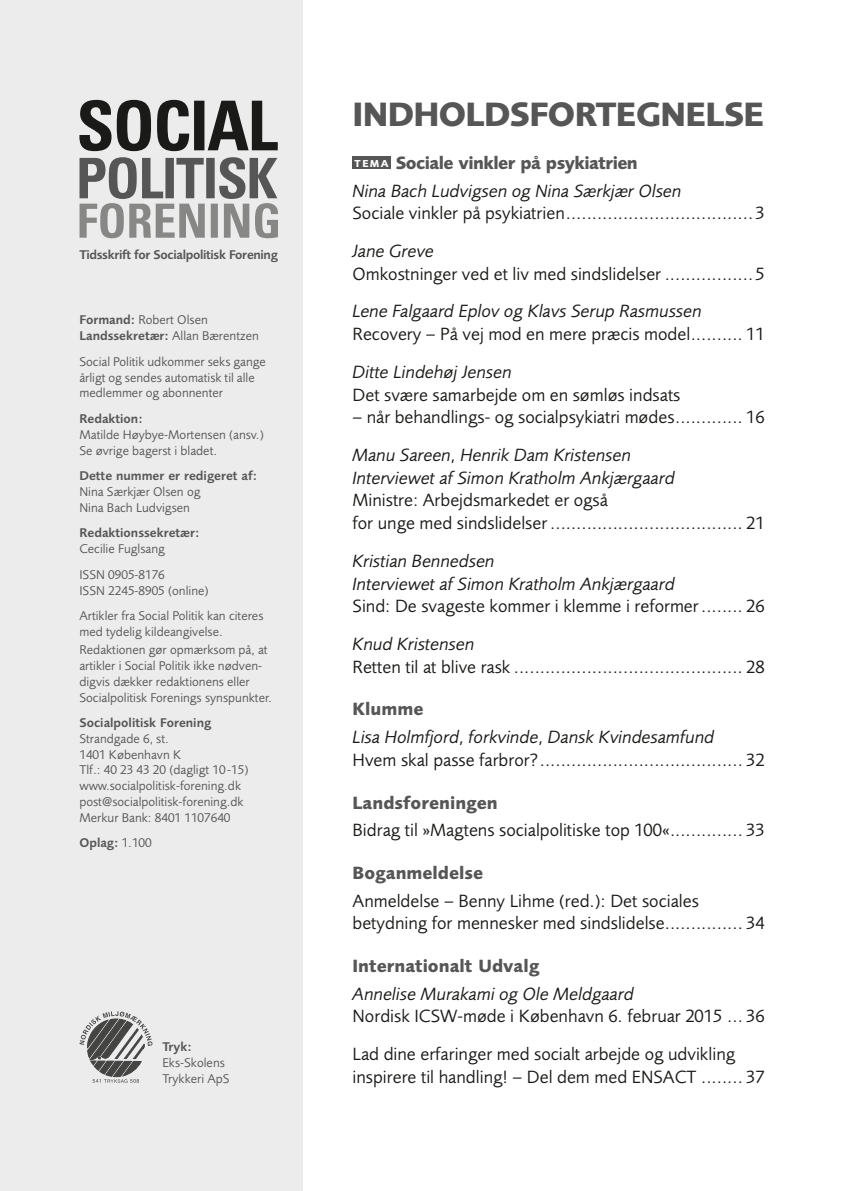
<style>
.page{position:relative;width:844px;height:1191px;background:#fff}
.page>*{position:absolute;margin:0;border:0;box-sizing:border-box;transform-origin:0 0}
.t1{font:700 35px "Foundry Sans";letter-spacing:-.02em;color:#565656}
.t2{font:18.38px/22.8px "Foundry Sans";color:#1a1a18}
.t3{font:italic 18.38px/22.8px "Foundry Sans";color:#1a1a18}
.t4{font:700 18.38px "Foundry Sans";color:#565656}
.t5{font:13.12px/15.8px "Foundry Sans";color:#565656}
.t6{font:600 13.12px "Foundry Sans";color:#565656}
.t7{font:600 13.12px "Foundry Sans";letter-spacing:-.025em;color:#565656}
.s1{font-weight:600}
.s2{font-weight:400}
.s3{font-weight:700;font-style:normal;font-size:10.5px;color:#fff}
.s4{font-weight:700;font-style:normal;color:#565656}
</style>
<div class="page">
<div style="left:0;top:0;width:303px;height:1191px;background:#ececed"></div>
<svg style="left:79px;top:157px;width:199px;height:81px"></svg>
<svg style="left:79px;top:100px;width:199px;height:51px"></svg>
<svg style="left:79px;top:1011px;width:73px;height:71px"></svg>
<div style="left:352px;top:157px;width:38px;height:12px;background:#565656"></div>
<p class="t7" style="left:79px;top:247px;width:200px">Tidsskrift for Socialpolitisk Forening</p>
<p class="t5" style="left:79px;top:312px;width:181px"><span class="s1">Formand:</span> Robert Olsen<br><span class="s1">Landssekretær:</span> Allan Bærentzen</p>
<p class="t5" style="left:79px;top:353px;width:188px">Social Politik udkommer seks gange årligt og sendes automatisk til alle medlemmer og abonnenter</p>
<p class="t6" style="left:79px;top:411px;width:65px">Redaktion:</p>
<p class="t5" style="left:79px;top:426px;width:186px">Matilde Høybye-Mortensen (ansv.)<br>Se øvrige bagerst i bladet.</p>
<p class="t6" style="left:79px;top:468px;width:179px">Dette nummer er redigeret af:</p>
<p class="t5" style="left:79px;top:483px;width:122px">Nina Særkjær Olsen og<br>Nina Bach Ludvigsen</p>
<p class="t6" style="left:79px;top:525px;width:122px">Redaktionssekretær:</p>
<p class="t5" style="left:79px;top:536px;width:87px;line-height:25.7px">Cecilie Fuglsang<br>ISSN 0905-8176</p>
<p class="t5" style="left:79px;top:577px;width:185px;line-height:25.7px">ISSN 2245-8905 (online)<br>Artikler fra Social Politik kan citeres</p>
<p class="t5" style="left:79px;top:622px;width:190px;line-height:18.2px">med tydelig kildeangivelse.<br>Redaktionen gør opmærksom på, at</p>
<p class="t5" style="left:79px;top:657px;width:194px">artikler i Social Politik ikke nødven&shy;digvis dækker redaktionens eller<br>Socialpolitisk Forenings synspunkter.</p>
<p class="t6" style="left:79px;top:715px;width:133px">Socialpolitisk Forening</p>
<p class="t5" style="left:79px;top:730px;width:170px">Strandgade 6, st.<br>1401 København K<br>Tlf.: 40 23 43 20 (dagligt 10-15) www.socialpolitisk-forening.dk post@socialpolitisk-forening.dk<br>Merkur Bank: 8401 1107640</p>
<p class="t6" style="left:79px;top:835px;width:74px">Oplag: <span class="s2">1.100</span></p>
<p class="t6" style="left:162px;top:1039px;width:31px">Tryk:</p>
<p class="t5" style="left:162px;top:1054px;width:69px">Eks-Skolens<br>Trykkeri ApS</p>
<h1 class="t1" style="left:352px;top:94px;width:413px">INDHOLDSFORTEGNELSE</h1>
<p class="t3" style="left:352px;top:149px;width:330px;line-height:27.7px"><span class="s3">T E M A</span> <span class="s4">Sociale vinkler på psykiatrien<br></span>Nina Bach Ludvigsen og Nina Særkjær Olsen</p>
<p class="t2" style="left:352px;top:202px;width:413px">Sociale vinkler på psykiatrien....................................3</p>
<p class="t3" style="left:352px;top:239px;width:83px">Jane Greve</p>
<p class="t2" style="left:352px;top:262px;width:413px">Omkostninger ved et liv med sindslidelser .................5</p>
<p class="t3" style="left:352px;top:300px;width:351px">Lene Falgaard Eplov og Klavs Serup Rasmussen</p>
<p class="t2" style="left:352px;top:322px;width:413px">Recovery – På vej mod en mere præcis model.......... 11</p>
<p class="t3" style="left:352px;top:360px;width:161px">Ditte Lindehøj Jensen</p>
<p class="t2" style="left:352px;top:383px;width:329px">Det svære samarbejde om en sømløs indsats</p>
<p class="t2" style="left:352px;top:406px;width:413px">– når behandlings- og socialpsykiatri mødes............. 16</p>
<p class="t3" style="left:352px;top:443px;width:324px">Manu Sareen, Henrik Dam Kristensen<br>Interviewet af Simon Kratholm Ankjærgaard</p>
<p class="t2" style="left:352px;top:489px;width:413px">Ministre: Arbejdsmarkedet er også<br>for unge med sindslidelser ..................................... 21</p>
<p class="t3" style="left:352px;top:549px;width:324px">Kristian Bennedsen<br>Interviewet af Simon Kratholm Ankjærgaard</p>
<p class="t2" style="left:352px;top:595px;width:413px">Sind: De svageste kommer i klemme i reformer........ 26</p>
<p class="t3" style="left:352px;top:632px;width:124px">Knud Kristensen</p>
<p class="t2" style="left:352px;top:655px;width:413px">Retten til at blive rask ............................................ 28</p>
<p class="t4" style="left:352px;top:698px;width:72px">Klumme</p>
<p class="t3" style="left:352px;top:725px;width:363px">Lisa Holmfjord, forkvinde, Dansk Kvindesamfund</p>
<p class="t2" style="left:352px;top:748px;width:413px">Hvem skal passe farbror?....................................... 32</p>
<p class="t4" style="left:352px;top:791px;width:147px">Landsforeningen</p>
<p class="t2" style="left:352px;top:818px;width:413px">Bidrag til »Magtens socialpolitiske top 100«.............. 33</p>
<p class="t4" style="left:352px;top:862px;width:132px">Boganmeldelse</p>
<p class="t2" style="left:352px;top:889px;width:413px">Anmeldelse – Benny Lihme (red.): Det sociales betydning for mennesker med sindslidelse............... 34</p>
<p class="t4" style="left:352px;top:955px;width:188px">Internationalt Udvalg</p>
<p class="t3" style="left:352px;top:982px;width:283px">Annelise Murakami og Ole Meldgaard</p>
<p class="t2" style="left:352px;top:997px;width:413px;line-height:37.6px">Nordisk ICSW-møde i København 6. februar 2015 ... 36<br>Lad dine erfaringer med socialt arbejde og udvikling</p>
<p class="t2" style="left:352px;top:1065px;width:413px">inspirere til handling! – Del dem med ENSACT ........ 37</p>
</div>
